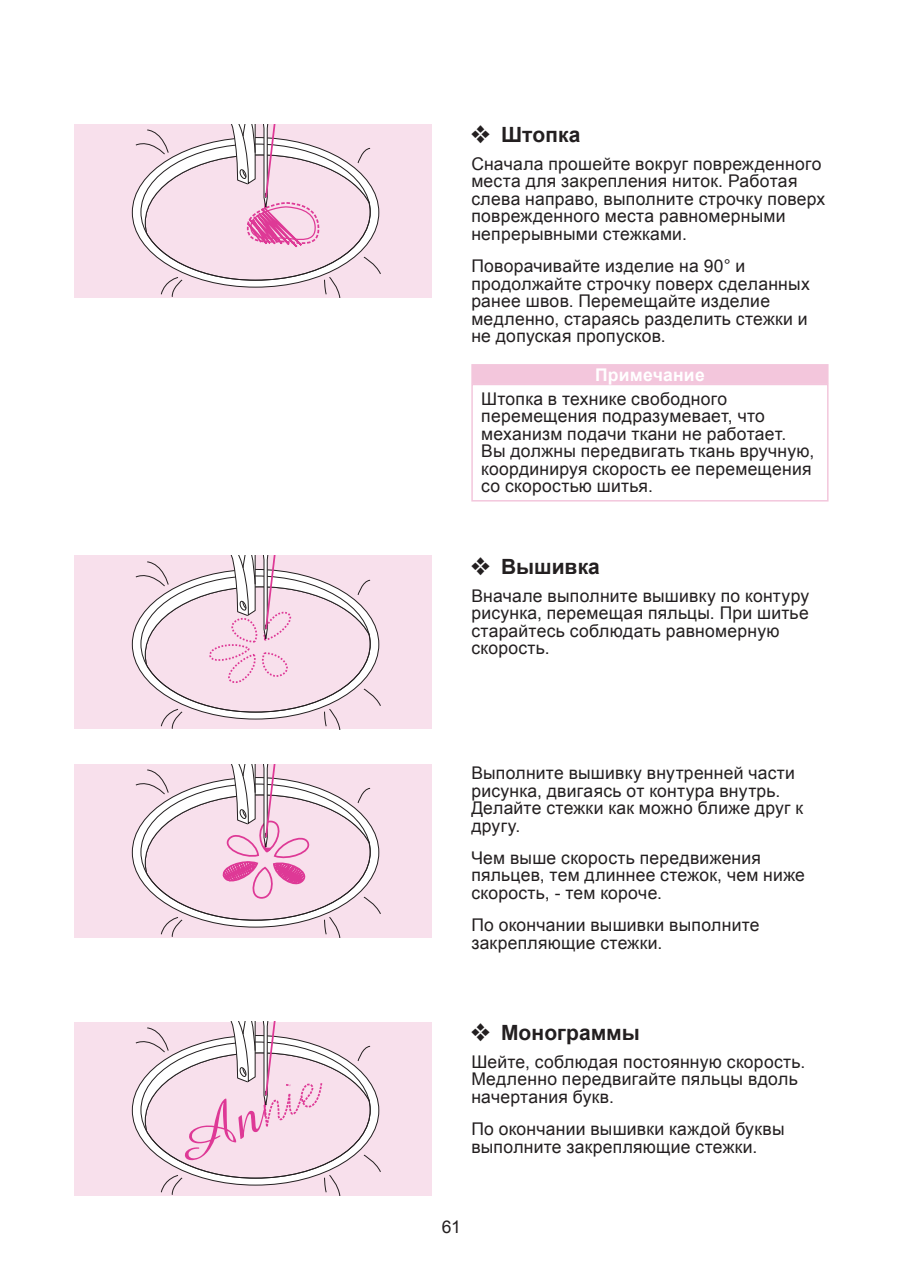
<style>
.page{position:relative;width:903px;height:1275px;background:#fff}
.page>*{position:absolute;margin:0;border:0;box-sizing:border-box;transform-origin:0 0}
.t1{font:700 21px "Arial";color:#231f20}
.t2{font:17.5px/17.5px "Arial";letter-spacing:.015em;color:#231f20}
.t3{font:700 17.5px "Arial";letter-spacing:.015em;color:#fff}
</style>
<div class="page">
<div style="left:74px;top:556px;width:358px;height:173px;background:#f8e0ec"></div>
<svg style="left:131px;top:556px;width:250px;height:173px"></svg>
<div style="left:74px;top:764px;width:358px;height:174px;background:#f8e0ec"></div>
<svg style="left:131px;top:764px;width:250px;height:174px"></svg>
<div style="left:74px;top:1022px;width:358px;height:174px;background:#f8e0ec"></div>
<svg style="left:131px;top:1022px;width:250px;height:174px"></svg>
<div style="left:74px;top:124px;width:358px;height:174px;background:#f8e0ec"></div>
<svg style="left:131px;top:124px;width:250px;height:174px"></svg>
<div style="left:471px;top:364px;width:357px;height:20px;background:#f3c6dc"></div>
<div style="left:471px;top:384px;width:357px;height:118px;border:1px solid #f3c6dc"></div>
<p class="t1" style="left:471px;top:121px;width:111px">❖ Штопка</p>
<p class="t2" style="left:471px;top:155px;width:355px">Сначала прошейте вокруг поврежденного места для закрепления ниток. Работая слева направо, выполните строчку поверх поврежденного места равномерными непрерывными стежками.</p>
<p class="t2" style="left:471px;top:258px;width:340px">Поворачивайте изделие на 90° и продолжайте строчку поверх сделанных ранее швов. Перемещайте изделие медленно, стараясь разделить стежки и не допуская пропусков.</p>
<p class="t3" style="left:595px;top:364px;width:111px">Примечание</p>
<p class="t2" style="left:481px;top:390px;width:334px">Штопка в технике свободного перемещения подразумевает, что механизм подачи ткани не работает.<br>Вы должны передвигать ткань вручную, координируя скорость ее перемещения со скоростью шитья.</p>
<p class="t1" style="left:471px;top:552px;width:130px">❖ Вышивка</p>
<p class="t2" style="left:471px;top:587px;width:339px">Вначале выполните вышивку по контуру рисунка, перемещая пяльцы. При шитье старайтесь соблюдать равномерную скорость.</p>
<p class="t2" style="left:471px;top:764px;width:333px">Выполните вышивку внутренней части рисунка, двигаясь от контура внутрь.<br>Делайте стежки как можно ближе друг к другу.</p>
<p class="t2" style="left:471px;top:849px;width:335px">Чем выше скорость передвижения пяльцев, тем длиннее стежок, чем ниже скорость, - тем короче.</p>
<p class="t2" style="left:471px;top:917px;width:290px">По окончании вышивки выполните закрепляющие стежки.</p>
<p class="t1" style="left:471px;top:1019px;width:170px">❖ Монограммы</p>
<p class="t2" style="left:471px;top:1053px;width:335px">Шейте, соблюдая постоянную скорость.<br>Медленно передвигайте пяльцы вдоль начертания букв.</p>
<p class="t2" style="left:471px;top:1120px;width:315px">По окончании вышивки каждой буквы выполните закрепляющие стежки.</p>
<p class="t2" style="left:442px;top:1218px;width:20px">61</p>
</div>
